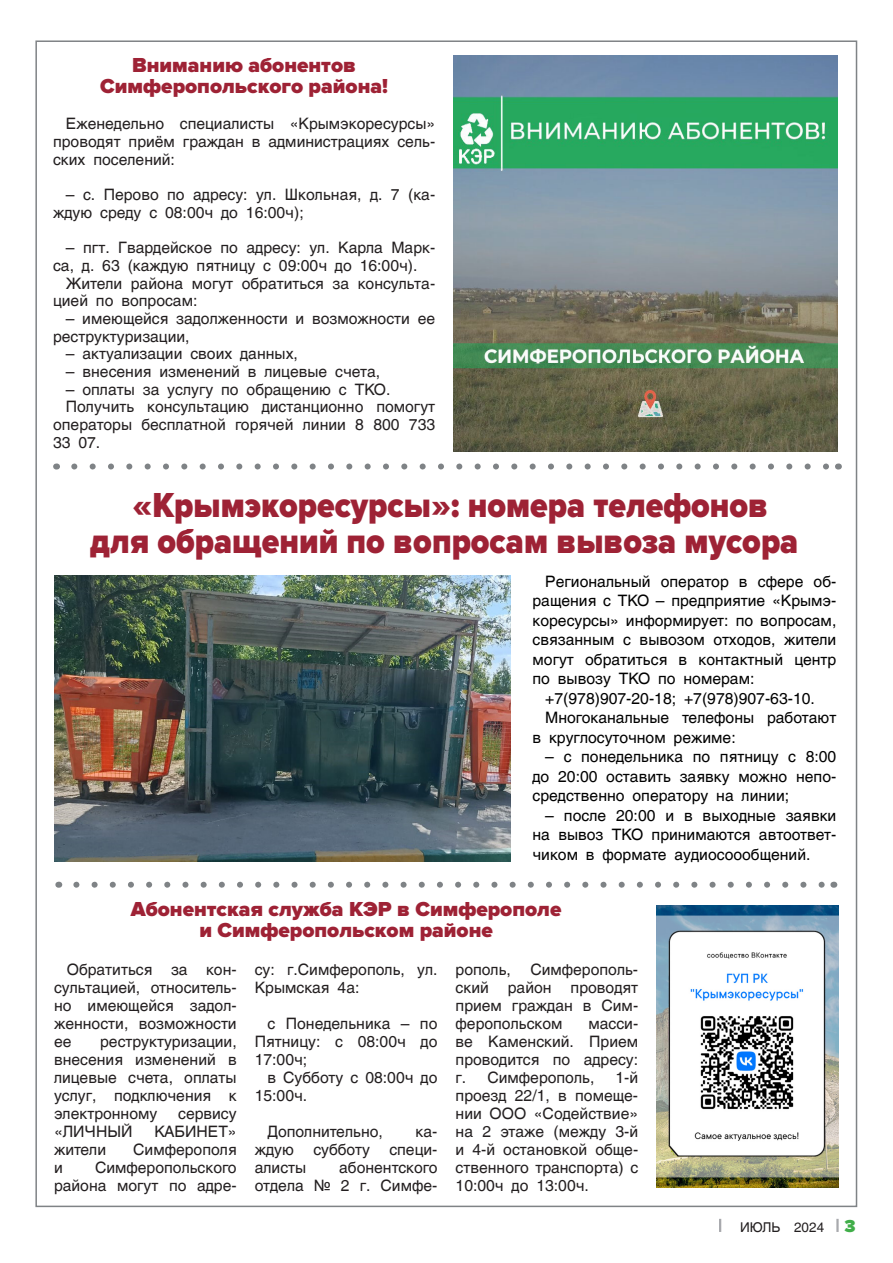
<style>
.page{position:relative;width:893px;height:1263px;background:#fff}
.page>*{position:absolute;margin:0;border:0;box-sizing:border-box;transform-origin:0 0}
.t1{font:900 36px/36px "Proxima Nova";color:#9e2235;text-align:center;scale:.9 1}
.t2{font:900 21px/21px "Proxima Nova";color:#9e2235;text-align:center}
.t3{font:15.75px/18px "AG Helvetica";color:#231f20;text-align:justify}
.t4{font:15.75px/19.5px "AG Helvetica";color:#000;text-align:justify}
.t5{font:13.5px "AG Helvetica";color:#231f20}
.s1{font-family:"Arial"}
.s2{font-family:"Proxima Nova";font-weight:900;font-size:18px;color:#40ae49}
</style>
<div class="page">
<svg style="left:719px;top:1219px;width:2px;height:13px"></svg>
<svg style="left:836px;top:1219px;width:3px;height:13px"></svg>
<svg style="left:74px;top:463px;width:755px;height:6px"></svg>
<img style="left:656px;top:905px;width:183px;height:282px">
<img style="left:54px;top:575px;width:456px;height:286px">
<img style="left:453px;top:55px;width:384px;height:396px">
<svg style="left:76px;top:882px;width:748px;height:6px"></svg>
<h2 class="t2" style="left:100px;top:55px;width:289px">Вниманию абонентов<br>Симферопольского района!</h2>
<p class="t3" style="left:53px;top:115px;width:384px;text-indent:13px">Еженедельно специалисты «Крымэкоресурсы» проводят приём граждан в администрациях сель&shy;ских поселений:</p>
<p class="t3" style="left:53px;top:186px;width:384px;text-indent:13px">– с. Перово по адресу: ул. Школьная, д. 7 (ка&shy;ждую среду с 08:00ч до 16:00ч);</p>
<p class="t3" style="left:53px;top:239px;width:384px;text-indent:13px">– пгт. Гвардейское по адресу: ул. Карла Марк&shy;са, д. 63 (каждую пятницу с 09:00ч до 16:00ч).</p>
<p class="t3" style="left:53px;top:274px;width:384px;text-indent:13px">Жители района могут обратиться за консульта&shy;цией по вопросам:</p>
<p class="t3" style="left:53px;top:310px;width:384px;text-indent:13px">– имеющейся задолженности и возможности ее реструктуризации,</p>
<p class="t3" style="left:66px;top:345px;width:234px">– актуализации своих данных,</p>
<p class="t3" style="left:66px;top:363px;width:316px">– внесения изменений в лицевые счета,</p>
<p class="t3" style="left:66px;top:380px;width:326px">– оплаты за услугу по обращению с ТКО.</p>
<p class="t3" style="left:66px;top:398px;width:371px">Получить консультацию дистанционно помогут</p>
<p class="t3" style="left:53px;top:416px;width:384px">операторы бесплатной горячей линии 8 800 733</p>
<p class="t3" style="left:53px;top:433px;width:49px">33 07.</p>
<h1 class="t1" style="left:90px;top:488px;width:789px">«Крымэкоресурсы»: номера телефонов<br>для обращений по вопросам вывоза мусора</h1>
<p class="t4" style="left:532px;top:572px;width:305px;text-indent:13px">Региональный оператор в сфере об&shy;ращения с ТКО – предприятие «Крымэ&shy;коресурсы» информирует: по вопросам, связанным с вывозом отходов, жители могут обратиться в контактный центр по вывозу ТКО по номерам:</p>
<p class="t4" style="left:545px;top:689px;width:271px">+7(978)907-20-18; +7(978)907-63-10.</p>
<p class="t4" style="left:545px;top:708px;width:293px">Многоканальные телефоны работают</p>
<p class="t4" style="left:532px;top:728px;width:205px">в круглосуточном режиме:</p>
<p class="t4" style="left:532px;top:747px;width:305px;text-indent:13px">– с понедельника по пятницу с 8:00 до 20:00 оставить заявку можно непо&shy;средственно оператору на линии;</p>
<p class="t4" style="left:532px;top:806px;width:305px;text-indent:13px">– после 20:00 и в выходные заявки на вывоз ТКО принимаются автоответ&shy;чиком в формате аудиосоообщений.</p>
<h2 class="t2" style="left:131px;top:899px;width:432px">Абонентская служба КЭР в Симферополе и Симферопольском районе</h2>
<p class="t3" style="left:54px;top:960px;width:184px;text-indent:13px">Обратиться за кон&shy;сультацией, относитель&shy;но имеющейся задол&shy;женности, возможности ее</p>
<p class="t3" style="left:54px;top:1032px;width:184px;text-indent:46px">реструктуризации, внесения изменений в лицевые счета, оплаты услуг, подключения к электронному</p>
<p class="t3" style="left:178px;top:1104px;width:60px">сервису</p>
<p class="t3" style="left:54px;top:1122px;width:80px">«ЛИЧНЫЙ</p>
<p class="t3" style="left:154px;top:1122px;width:84px">КАБИНЕТ»</p>
<p class="t3" style="left:54px;top:1140px;width:54px">жители</p>
<p class="t3" style="left:133px;top:1140px;width:105px">Симферополя</p>
<p class="t3" style="left:54px;top:1158px;width:10px">и</p>
<p class="t3" style="left:54px;top:1158px;width:184px;text-align:right">Симферопольского района могут по адре-</p>
<p class="t3" style="left:255px;top:960px;width:184px">су: г.Симферополь, ул.<br>Крымская 4а:</p>
<p class="t3" style="left:255px;top:1014px;width:184px;text-indent:13px">с Понедельника – по Пятницу: с 08:00ч до 17:00ч;</p>
<p class="t3" style="left:255px;top:1068px;width:184px;text-indent:13px">в Субботу с 08:00ч до<br>15:00ч.</p>
<p class="t3" style="left:267px;top:1122px;width:117px">Дополнительно,</p>
<p class="t3" style="left:255px;top:1122px;width:184px;text-indent:161px">ка&shy;ждую субботу специ&shy;алисты</p>
<p class="t3" style="left:255px;top:1158px;width:184px;text-align:right">абонентского<br>отдела <span class="s1">№</span> 2 г. Симфе-</p>
<p class="t3" style="left:456px;top:960px;width:184px">рополь, Симферополь&shy;ский район проводят прием граждан в Сим&shy;феропольском</p>
<p class="t3" style="left:456px;top:1014px;width:184px;text-indent:133px">масси&shy;ве Каменский. Прием проводится по адресу: г. Симферополь,</p>
<p class="t3" style="left:456px;top:1068px;width:184px;text-indent:160px">1-й проезд 22/1, в помеще&shy;нии ООО «Содействие» на 2 этаже (между 3-й и 4-й остановкой обще&shy;ственного транспорта) с 10:00ч до 13:00ч.</p>
<p class="t5" style="left:740px;top:1220px;width:117px">ИЮЛЬ 2024 <span class="s2">3</span></p>
</div>
